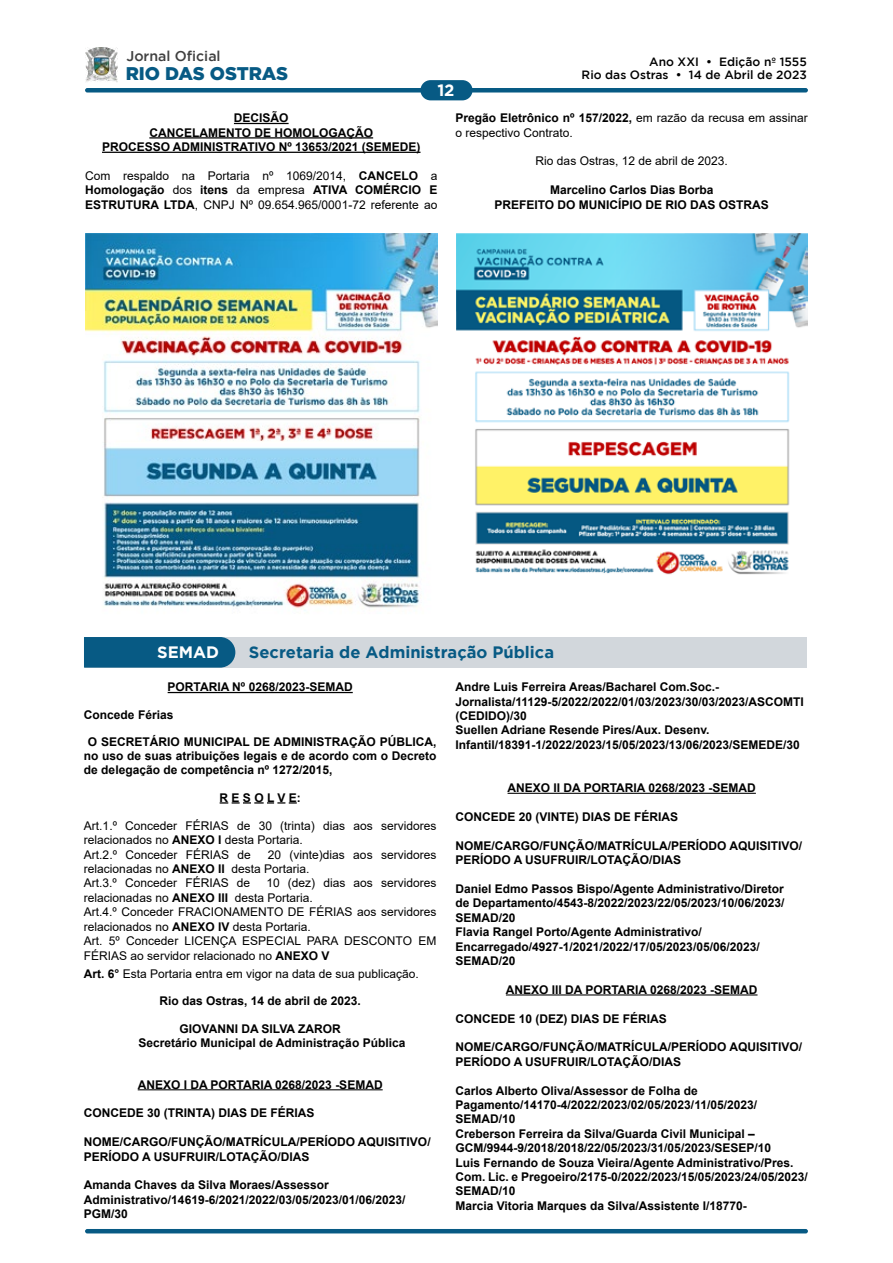
<style>
.page{position:relative;width:893px;height:1263px;background:#fff}
.page>*{position:absolute;margin:0;border:0;box-sizing:border-box;transform-origin:0 0}
.t1{font:900 18.45px "Gotham";letter-spacing:-.01em;color:#075a84}
.t2{font:700 16.5px "Gotham";color:#075a84}
.t3{font:700 16.5px "Gotham";color:#fff}
.t4{font:500 14.1px "Gotham";color:#404040}
.t5{font:700 12px/14.4px "Arial";color:#000}
.t6{font:12px/14.4px "Arial";color:#000}
.t7{font:500 12px/13.6px "Gotham";color:#000;text-align:right}
.t8{font:700 12px "Arial";letter-spacing:.28em;color:#000}
.s1{font-weight:700}
</style>
<div class="page">
<div style="left:85px;top:88px;width:723px;height:5px;background:#075a84;border-radius:2px"></div>
<div style="left:420px;top:80px;width:52px;height:20px;background:#075a84;border-radius:10px"></div>
<img style="left:85px;top:48px;width:32px;height:34px">
<div style="left:85px;top:637px;width:722px;height:31px;background:#d2d7dc"></div>
<div style="left:84px;top:637px;width:151px;height:31px;background:#075a84"></div>
<hr style="left:85px;top:1229px;width:723px;height:4px;background:#075a84;border-radius:2px">
<hr style="left:234px;top:123px;width:55px;height:1px;background:#000">
<hr style="left:149px;top:137px;width:224px;height:2px;background:#000">
<hr style="left:102px;top:152px;width:318px;height:1px;background:#000">
<img style="left:85px;top:234px;width:352px;height:377px">
<img style="left:456px;top:234px;width:351px;height:341px">
<hr style="left:168px;top:692px;width:185px;height:1px;background:#000">
<svg style="left:220px;top:802px;width:77px;height:1px"></svg>
<hr style="left:138px;top:1089px;width:245px;height:1px;background:#262626">
<hr style="left:508px;top:793px;width:248px;height:1px;background:#262626">
<hr style="left:506px;top:994px;width:251px;height:1px;background:#262626">
<p class="t4" style="left:126px;top:48px;width:96px">Jornal Oficial</p>
<h1 class="t1" style="left:126px;top:63px;width:164px">RIO DAS OSTRAS</h1>
<h2 class="t3" style="left:437px;top:81px;width:19px">12</h2>
<p class="t7" style="left:582px;top:54px;width:227px">Ano XXI • Edição nº 1555<br>Rio das Ostras • 14 de Abril de 2023</p>
<p class="t5" style="left:102px;top:111px;width:320px;text-align:center">DECISÃO<br>CANCELAMENTO DE HOMOLOGAÇÃO<br>PROCESSO ADMINISTRATIVO Nº 13653/2021 (SEMEDE)</p>
<p class="t6" style="left:85px;top:168px;width:354px;text-align:justify">Com respaldo na Portaria nº 1069/2014, <span class="s1">CANCELO</span> a <span class="s1">Homologação</span> dos <span class="s1">itens</span> da empresa <span class="s1">ATIVA COMÉRCIO E ESTRUTURA LTDA</span>, CNPJ Nº 09.654.965/0001-72 referente ao</p>
<p class="t6" style="left:455px;top:111px;width:354px"><span class="s1">Pregão Eletrônico nº 157/2022,</span> em razão da recusa em assinar o respectivo Contrato.</p>
<p class="t6" style="left:536px;top:154px;width:194px">Rio das Ostras, 12 de abril de 2023.</p>
<p class="t5" style="left:494px;top:183px;width:276px;text-align:center">Marcelino Carlos Dias Borba<br>PREFEITO DO MUNICÍPIO DE RIO DAS OSTRAS</p>
<h2 class="t3" style="left:157px;top:643px;width:63px">SEMAD</h2>
<h2 class="t2" style="left:249px;top:643px;width:307px">Secretaria de Administração Pública</h2>
<p class="t5" style="left:168px;top:680px;width:187px">PORTARIA Nº 0268/2023-SEMAD</p>
<p class="t5" style="left:84px;top:707px;width:91px">Concede Férias</p>
<p class="t5" style="left:84px;top:735px;width:354px;line-height:13.8px;text-align:justify;text-indent:4px">O SECRETÁRIO MUNICIPAL DE ADMINISTRAÇÃO PÚBLICA, no uso de suas atribuições legais e de acordo com o Decreto de delegação de competência nº 1272/2015,</p>
<p class="t8" style="left:220px;top:789px;width:83px">RESOLVE:</p>
<p class="t6" style="left:84px;top:818px;width:354px">Art.1.º Conceder FÉRIAS de 30 (trinta) dias aos servidores relacionados no <span class="s1">ANEXO I</span> desta Portaria.<br>Art.2.º Conceder FÉRIAS de</p>
<p class="t6" style="left:84px;top:847px;width:354px;text-indent:184px">20 (vinte)dias aos servidores relacionadas no <span class="s1">ANEXO II</span> desta Portaria.<br>Art.3.º Conceder FÉRIAS de</p>
<p class="t6" style="left:84px;top:876px;width:354px;text-indent:182px">10 (dez) dias aos servidores relacionadas no <span class="s1">ANEXO III</span> desta Portaria.<br>Art.4.º Conceder FRACIONAMENTO DE FÉRIAS aos servidores relacionados no <span class="s1">ANEXO IV</span> desta Portaria.<br>Art. 5º Conceder LICENÇA ESPECIAL PARA DESCONTO EM FÉRIAS ao servidor relacionado no <span class="s1">ANEXO V</span></p>
<p class="t6" style="left:84px;top:966px;width:336px"><span class="s1">Art. 6°</span> Esta Portaria entra em vigor na data de sua publicação.</p>
<p class="t5" style="left:159px;top:994px;width:203px">Rio das Ostras, 14 de abril de 2023.</p>
<p class="t5" style="left:138px;top:1022px;width:268px;line-height:13.8px;text-indent:41px">GIOVANNI DA SILVA ZAROR<br>Secretário Municipal de Administração Pública</p>
<p class="t5" style="left:138px;top:1077px;width:246px">ANEXO I DA PORTARIA 0268/2023 -SEMAD</p>
<p class="t5" style="left:84px;top:1106px;width:232px">CONCEDE 30 (TRINTA) DIAS DE FÉRIAS</p>
<p class="t5" style="left:84px;top:1135px;width:348px">NOME/CARGO/FUNÇÃO/MATRÍCULA/PERÍODO AQUISITIVO/<br>PERÍODO A USUFRUIR/LOTAÇÃO/DIAS</p>
<p class="t5" style="left:84px;top:1178px;width:323px">Amanda Chaves da Silva Moraes/Assessor<br>Administrativo/14619-6/2021/2022/03/05/2023/01/06/2023/<br>PGM/30</p>
<p class="t5" style="left:455px;top:680px;width:350px">Andre Luis Ferreira Areas/Bacharel Com.Soc.- Jornalista/11129-5/2022/2022/01/03/2023/30/03/2023/ASCOMTI (CEDIDO)/30<br>Suellen Adriane Resende Pires/Aux. Desenv.<br>Infantil/18391-1/2022/2023/15/05/2023/13/06/2023/SEMEDE/30</p>
<p class="t5" style="left:508px;top:781px;width:250px">ANEXO II DA PORTARIA 0268/2023 -SEMAD</p>
<p class="t5" style="left:455px;top:809px;width:224px">CONCEDE 20 (VINTE) DIAS DE FÉRIAS</p>
<p class="t5" style="left:455px;top:838px;width:348px">NOME/CARGO/FUNÇÃO/MATRÍCULA/PERÍODO AQUISITIVO/<br>PERÍODO A USUFRUIR/LOTAÇÃO/DIAS</p>
<p class="t5" style="left:455px;top:881px;width:330px">Daniel Edmo Passos Bispo/Agente Administrativo/Diretor de Departamento/4543-8/2022/2023/22/05/2023/10/06/2023/ SEMAD/20<br>Flavia Rangel Porto/Agente Administrativo/ Encarregado/4927-1/2021/2022/17/05/2023/05/06/2023/ SEMAD/20</p>
<p class="t5" style="left:506px;top:982px;width:253px">ANEXO III DA PORTARIA 0268/2023 -SEMAD</p>
<p class="t5" style="left:455px;top:1011px;width:213px">CONCEDE 10 (DEZ) DIAS DE FÉRIAS</p>
<p class="t5" style="left:455px;top:1040px;width:348px">NOME/CARGO/FUNÇÃO/MATRÍCULA/PERÍODO AQUISITIVO/<br>PERÍODO A USUFRUIR/LOTAÇÃO/DIAS</p>
<p class="t5" style="left:455px;top:1083px;width:354px">Carlos Alberto Oliva/Assessor de Folha de Pagamento/14170-4/2022/2023/02/05/2023/11/05/2023/ SEMAD/10<br>Creberson Ferreira da Silva/Guarda Civil Municipal – GCM/9944-9/2018/2018/22/05/2023/31/05/2023/SESEP/10<br>Luis Fernando de Souza Vieira/Agente Administrativo/Pres.<br>Com. Lic. e Pregoeiro/2175-0/2022/2023/15/05/2023/24/05/2023/ SEMAD/10<br>Marcia Vitoria Marques da Silva/Assistente I/18770-</p>
</div>
